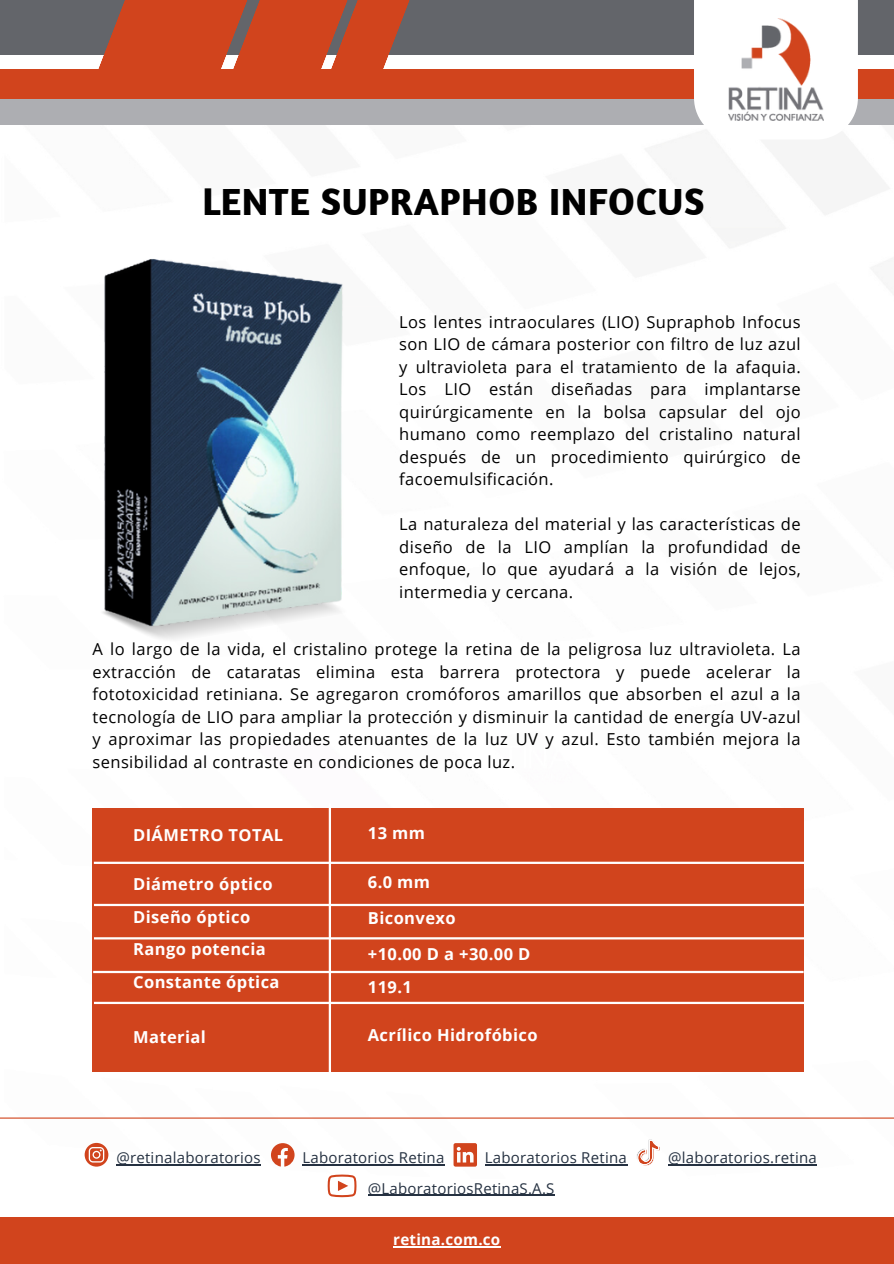
<style>
.page{position:relative;width:894px;height:1264px;background:#fff}
.page>*{position:absolute;margin:0;border:0;box-sizing:border-box;transform-origin:0 0}
.t1{font:700 38.7px "Amaranth";letter-spacing:.015em;color:#000}
.t2{font:16.5px/22.5px "Open Sans";letter-spacing:.025em;color:#000;text-align:justify}
.t3{font:700 16.5px/32.7px "Open Sans";letter-spacing:.025em;color:#fff}
.t4{font:700 15.15px "Open Sans";letter-spacing:.015em;color:#fff}
.t5{font:15px "Open Sans";letter-spacing:.015em;color:#253141}
</style>
<div class="page">
<div style="left:0;top:0;width:893px;height:55px;background:#63656a"></div>
<svg style="left:98px;top:0;width:312px;height:69px"></svg>
<div style="left:0;top:69px;width:893px;height:31px;background:#d1441d"></div>
<div style="left:0;top:99px;width:893px;height:26px;background:#adaeb2"></div>
<div style="left:694px;top:0;width:163px;height:137px;background:#fff"></div>
<img style="left:728px;top:19px;width:94px;height:101px">
<div style="left:0;top:1217px;width:893px;height:46px;background:#d1441d"></div>
<svg style="left:85px;top:1142px;width:23px;height:24px"></svg>
<svg style="left:271px;top:1143px;width:23px;height:23px"></svg>
<svg style="left:453px;top:1143px;width:24px;height:23px"></svg>
<svg style="left:637px;top:1139px;width:22px;height:27px"></svg>
<svg style="left:327px;top:1174px;width:29px;height:22px"></svg>
<hr style="left:0;top:1117px;width:893px;height:1px;background:#d1441d">
<div style="left:92px;top:808px;width:711px;height:263px;background:#d1441d"></div>
<hr style="left:94px;top:861px;width:710px;height:3px;background:#fff">
<hr style="left:328px;top:803px;width:3px;height:286px;background:#fff">
<hr style="left:94px;top:903px;width:710px;height:3px;background:#fff">
<hr style="left:94px;top:937px;width:710px;height:2px;background:#fff">
<hr style="left:93px;top:970px;width:710px;height:3px;background:#fff">
<hr style="left:94px;top:1001px;width:710px;height:3px;background:#fff">
<img style="left:101px;top:259px;width:245px;height:374px">
<hr style="left:116px;top:1164px;width:145px;height:1px;background:#253141">
<hr style="left:393px;top:1245px;width:107px;height:1px;background:#fff">
<hr style="left:302px;top:1164px;width:142px;height:1px;background:#253141">
<hr style="left:485px;top:1164px;width:142px;height:1px;background:#253141">
<hr style="left:668px;top:1164px;width:148px;height:1px;background:#253141">
<hr style="left:368px;top:1194px;width:186px;height:1px;background:#253141">
<p class="t1" style="left:202px;top:177px;width:503px">LENTE SUPRAPHOB INFOCUS</p>
<h3 class="t2" style="left:399px;top:310px;width:403px">Los lentes intraoculares (LIO) Supraphob Infocus son LIO de cámara posterior con filtro de luz azul y ultravioleta para el tratamiento de la afaquia.<br>Los LIO están diseñadas para implantarse quirúrgicamente en la bolsa capsular del ojo humano como reemplazo del cristalino natural después de un procedimiento quirúrgico de facoemulsificación.</h3>
<h3 class="t2" style="left:399px;top:513px;width:403px">La naturaleza del material y las características de diseño de la LIO amplían la profundidad de enfoque, lo que ayudará a la visión de lejos, intermedia y cercana.</h3>
<h2 class="t2" style="left:92px;top:637px;width:709px">A lo largo de la vida, el cristalino protege la retina de la peligrosa luz ultravioleta. La extracción de cataratas elimina esta barrera protectora y puede acelerar la fototoxicidad retiniana. Se agregaron cromóforos amarillos que absorben el azul a la tecnología de LIO para ampliar la protección y disminuir la cantidad de energía UV-azul y aproximar las propiedades atenuantes de la luz UV y azul. Esto también mejora la sensibilidad al contraste en condiciones de poca luz.</h2>
<p class="t3" style="left:133px;top:817px;width:151px">DIÁMETRO TOTAL</p>
<h1 class="t3" style="left:133px;top:867px;width:148px">Diámetro óptico<br>Diseño óptico<br>Rango potencia<br>Constante óptica</h1>
<p class="t3" style="left:133px;top:1020px;width:74px">Material</p>
<p class="t3" style="left:368px;top:816px;width:59px">13 mm</p>
<p class="t3" style="left:368px;top:864px;width:164px;line-height:36px">6.0 mm<br>Biconvexo<br>+10.00 D a +30.00 D</p>
<p class="t3" style="left:368px;top:970px;width:45px">119.1</p>
<p class="t3" style="left:368px;top:1018px;width:171px">Acrílico Hidrofóbico</p>
<h3 class="t5" style="left:116px;top:1147px;width:146px">@retinalaboratorios</h3>
<p class="t5" style="left:302px;top:1147px;width:143px">Laboratorios Retina</p>
<p class="t5" style="left:485px;top:1147px;width:143px">Laboratorios Retina</p>
<p class="t5" style="left:668px;top:1147px;width:150px">@laboratorios.retina</p>
<p class="t5" style="left:368px;top:1177px;width:188px">@LaboratoriosRetinaS.A.S</p>
<h3 class="t4" style="left:393px;top:1228px;width:109px">retina.com.co</h3>
</div>
